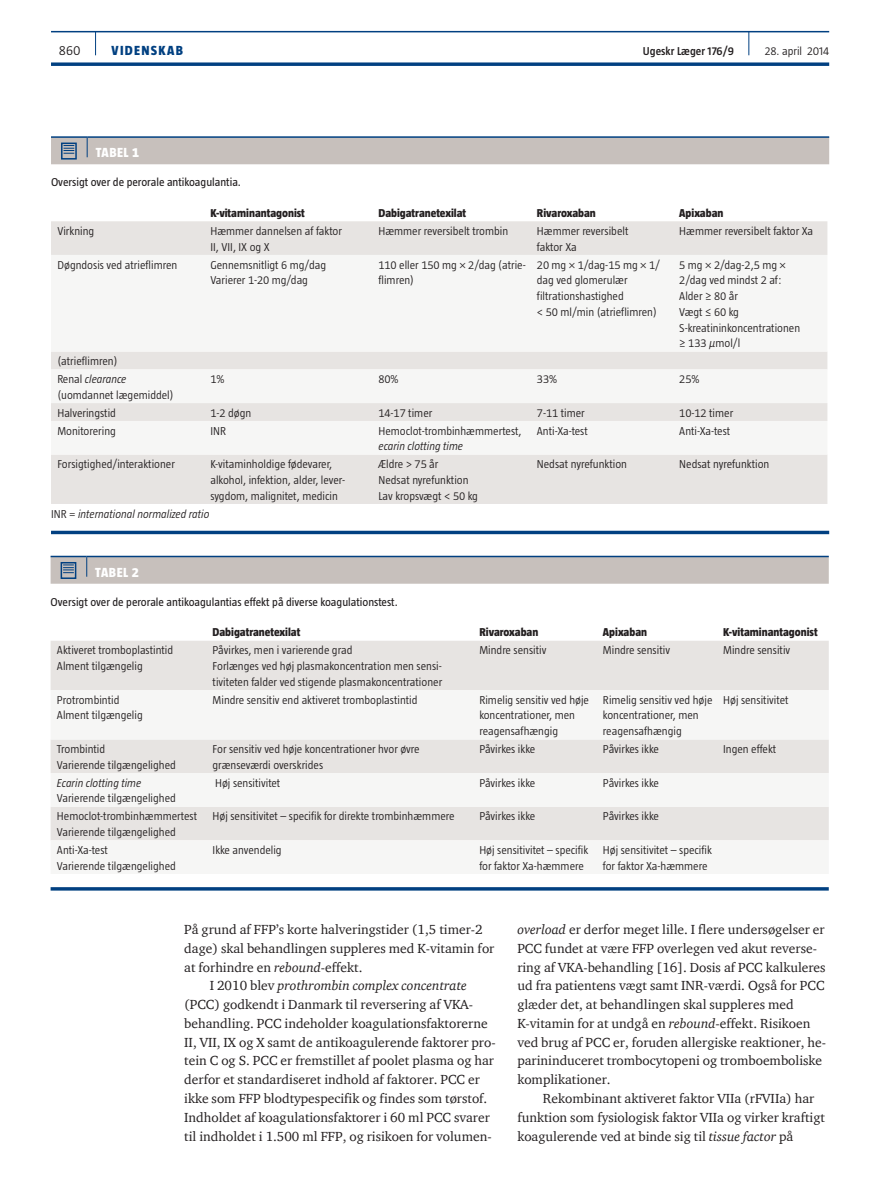
<style>
.page{position:relative;width:893px;height:1191px;background:#fff}
.page>*{position:absolute;margin:0;border:0;box-sizing:border-box;transform-origin:0 0}
.t1{font:13.5px/18.8px "ITC Charter Com";color:#231f20}
.t2{font:italic 13.5px "ITC Charter Com";color:#231f20}
.t3{font:800 13.5px "Taz";letter-spacing:.04em;color:#fff}
.t4{font:800 13.5px "Taz";letter-spacing:.095em;color:#014081}
.t5{font:300 13.5px "Taz";color:#231f20}
.t6{font:300 11.7px/15.8px "Taz";color:#231f20}
.t7{font:800 11.7px "Taz";color:#231f20}
.t8{font:11.7px "Taz";color:#231f20}
.t9{font:italic 300 11.7px "Taz";color:#231f20}
.t10{font:600 11.7px "Taz";color:#231f20}
.s1{font-style:italic}
.s2{font-style:normal}
</style>
<div class="page">
<hr style="left:51px;top:31px;width:778px;height:1px;background:#014081">
<svg style="left:51px;top:62px;width:778px;height:4px;background:#235991"></svg>
<svg style="left:95px;top:32px;width:1px;height:23px"></svg>
<svg style="left:748px;top:32px;width:1px;height:23px"></svg>
<hr style="left:51px;top:136px;width:36px;height:2px;background:#014081">
<hr style="left:87px;top:136px;width:742px;height:2px;background:#014081">
<div style="left:51px;top:137px;width:778px;height:27px;background:#c7c0bc"></div>
<div style="left:51px;top:221px;width:776px;height:283px;background:#e7e4e2"></div>
<svg style="left:51px;top:255px;width:776px;height:199px;fill:#f6f6f5"></svg>
<hr style="left:51px;top:531px;width:778px;height:3px;background:#014081">
<svg style="left:51px;top:556px;width:778px;height:28px;background:#bdb9b9"></svg>
<div style="left:51px;top:641px;width:778px;height:49px;background:#e7e4e2"></div>
<svg style="left:51px;top:739px;width:778px;height:102px;fill:#e7e4e2"></svg>
<hr style="left:51px;top:887px;width:778px;height:3px;background:#014081">
<p class="t5" style="left:59px;top:43px;width:23px">860</p>
<p class="t4" style="left:112px;top:43px;width:73px">VIDENSKAB</p>
<p class="t10" style="left:643px;top:45px;width:92px">Ugeskr Læger 176/9</p>
<p class="t6" style="left:765px;top:43px;width:66px">28. april 2014</p>
<p class="t3" style="left:96px;top:145px;width:45px">TABEL 1</p>
<p class="t8" style="left:51px;top:176px;width:191px">Oversigt over de perorale antikoagulantia.</p>
<p class="t7" style="left:210px;top:206px;width:96px">K-vitaminantagonist</p>
<p class="t7" style="left:378px;top:206px;width:89px">Dabigatranetexilat</p>
<p class="t7" style="left:537px;top:206px;width:60px">Rivaroxaban</p>
<p class="t7" style="left:679px;top:206px;width:46px">Apixaban</p>
<p class="t6" style="left:57px;top:223px;width:38px">Virkning</p>
<p class="t6" style="left:210px;top:223px;width:133px">Hæmmer dannelsen af faktor<br>II, VII, IX og X</p>
<p class="t6" style="left:378px;top:223px;width:131px">Hæmmer reversibelt trombin</p>
<p class="t6" style="left:537px;top:223px;width:93px">Hæmmer reversibelt faktor Xa</p>
<p class="t6" style="left:679px;top:223px;width:135px">Hæmmer reversibelt faktor Xa</p>
<p class="t6" style="left:57px;top:256px;width:121px">Døgndosis ved atrieflimren</p>
<p class="t6" style="left:210px;top:256px;width:117px">Gennemsnitligt 6 mg/dag<br>Varierer 1-20 mg/dag</p>
<p class="t6" style="left:378px;top:256px;width:149px">110 eller 150 mg × 2/dag (atrie&shy;flimren)</p>
<p class="t6" style="left:537px;top:256px;width:125px">20 mg × 1/dag-15 mg × 1/ dag ved glomerulær filtrationshastighed<br>&lt; 50 ml/min (atrieflimren)</p>
<p class="t6" style="left:679px;top:256px;width:122px">5 mg × 2/dag-2,5 mg ×<br>2/dag ved mindst 2 af:<br>Alder ≥ 80 år<br>Vægt ≤ 60 kg<br>S-kreatininkoncentrationen ≥ 133 µmol/l</p>
<p class="t6" style="left:57px;top:352px;width:71px;line-height:17.9px">(atrieflimren)<br>Renal <span class="s1">clearance</span></p>
<p class="t6" style="left:57px;top:387px;width:118px">(uomdannet lægemiddel)</p>
<p class="t6" style="left:210px;top:371px;width:16px">1%</p>
<p class="t6" style="left:378px;top:371px;width:22px">80%</p>
<p class="t6" style="left:537px;top:371px;width:22px">33%</p>
<p class="t6" style="left:679px;top:371px;width:22px">25%</p>
<p class="t6" style="left:57px;top:405px;width:60px">Halveringstid</p>
<p class="t6" style="left:210px;top:405px;width:42px">1-2 døgn</p>
<p class="t6" style="left:378px;top:405px;width:55px">14-17 timer</p>
<p class="t6" style="left:537px;top:405px;width:49px">7-11 timer</p>
<p class="t6" style="left:679px;top:405px;width:55px">10-12 timer</p>
<p class="t6" style="left:57px;top:422px;width:60px">Monitorering</p>
<p class="t6" style="left:210px;top:422px;width:17px">INR</p>
<p class="t6" style="left:378px;top:422px;width:145px">Hemoclot-trombinhæmmertest,</p>
<p class="t9" style="left:378px;top:440px;width:86px">ecarin clotting time</p>
<p class="t6" style="left:537px;top:422px;width:52px">Anti-Xa-test</p>
<p class="t6" style="left:679px;top:422px;width:52px">Anti-Xa-test</p>
<p class="t6" style="left:57px;top:456px;width:119px">Forsigtighed/interaktioner</p>
<p class="t6" style="left:210px;top:456px;width:135px">K-vitaminholdige fødevarer, alkohol, infektion, alder, lever&shy;sygdom, malignitet, medicin</p>
<p class="t6" style="left:378px;top:456px;width:101px">Ældre &gt; 75 år<br>Nedsat nyrefunktion<br>Lav kropsvægt &lt; 50 kg</p>
<p class="t6" style="left:537px;top:456px;width:92px">Nedsat nyrefunktion</p>
<p class="t6" style="left:679px;top:456px;width:92px">Nedsat nyrefunktion</p>
<p class="t9" style="left:51px;top:507px;width:160px"><span class="s2">INR =</span> international normalized ratio</p>
<p class="t3" style="left:95px;top:564px;width:45px">TABEL 2</p>
<p class="t8" style="left:51px;top:595px;width:349px">Oversigt over de perorale antikoagulantias effekt på diverse koagulationstest.</p>
<p class="t7" style="left:213px;top:626px;width:89px">Dabigatranetexilat</p>
<p class="t7" style="left:479px;top:626px;width:60px">Rivaroxaban</p>
<p class="t7" style="left:603px;top:626px;width:46px">Apixaban</p>
<p class="t7" style="left:723px;top:626px;width:96px">K-vitaminantagonist</p>
<p class="t6" style="left:57px;top:642px;width:118px">Aktiveret tromboplastintid<br>Alment tilgængelig</p>
<p class="t6" style="left:213px;top:642px;width:231px">Påvirkes, men i varierende grad<br>Forlænges ved høj plasmakoncentration men sensi&shy;tiviteten falder ved stigende plasmakoncentrationer</p>
<p class="t6" style="left:479px;top:642px;width:69px">Mindre sensitiv</p>
<p class="t6" style="left:603px;top:642px;width:69px">Mindre sensitiv</p>
<p class="t6" style="left:723px;top:642px;width:69px">Mindre sensitiv</p>
<p class="t6" style="left:57px;top:691px;width:87px">Protrombintid<br>Alment tilgængelig</p>
<p class="t6" style="left:213px;top:691px;width:206px">Mindre sensitiv end aktiveret tromboplastintid</p>
<p class="t6" style="left:479px;top:691px;width:111px">Rimelig sensitiv ved høje koncentrationer, men reagensafhængig</p>
<p class="t6" style="left:603px;top:691px;width:111px">Rimelig sensitiv ved høje koncentrationer, men reagensafhængig</p>
<p class="t6" style="left:723px;top:691px;width:67px">Høj sensitivitet</p>
<p class="t6" style="left:57px;top:741px;width:120px">Trombintid<br>Varierende tilgængelighed</p>
<p class="t6" style="left:213px;top:741px;width:209px">For sensitiv ved høje koncentrationer hvor øvre grænseværdi overskrides</p>
<p class="t6" style="left:479px;top:741px;width:57px">Påvirkes ikke</p>
<p class="t6" style="left:603px;top:741px;width:57px">Påvirkes ikke</p>
<p class="t6" style="left:723px;top:741px;width:55px">Ingen effekt</p>
<p class="t9" style="left:57px;top:776px;width:86px">Ecarin clotting time</p>
<p class="t6" style="left:57px;top:790px;width:120px">Varierende tilgængelighed</p>
<p class="t6" style="left:215px;top:774px;width:67px">Høj sensitivitet</p>
<p class="t6" style="left:479px;top:774px;width:57px">Påvirkes ikke</p>
<p class="t6" style="left:603px;top:774px;width:57px">Påvirkes ikke</p>
<p class="t6" style="left:57px;top:808px;width:142px">Hemoclot-trombinhæmmertest<br>Varierende tilgængelighed</p>
<p class="t6" style="left:213px;top:808px;width:243px">Høj sensitivitet – specifik for direkte trombinhæmmere</p>
<p class="t6" style="left:479px;top:808px;width:57px">Påvirkes ikke</p>
<p class="t6" style="left:603px;top:808px;width:57px">Påvirkes ikke</p>
<p class="t6" style="left:57px;top:842px;width:120px">Anti-Xa-test<br>Varierende tilgængelighed</p>
<p class="t6" style="left:213px;top:842px;width:71px">Ikke anvendelig</p>
<p class="t6" style="left:479px;top:842px;width:110px">Høj sensitivitet – specifik for faktor Xa-hæmmere</p>
<p class="t6" style="left:603px;top:842px;width:110px">Høj sensitivitet – specifik for faktor Xa-hæmmere</p>
<p class="t1" style="left:184px;top:920px;width:300px">På grund af FFP’s korte halveringstider (1,5 timer-2</p>
<p class="t1" style="left:184px;top:938px;width:312px">dage) skal behandlingen suppleres med K-vitamin for</p>
<p class="t1" style="left:184px;top:957px;width:180px">at forhindre en <span class="s1">rebound</span>-effekt.</p>
<p class="t2" style="left:210px;top:977px;width:259px"><span class="s2">I 2010 blev</span> prothrombin complex concentrate</p>
<p class="t1" style="left:184px;top:995px;width:290px">(PCC) godkendt i Danmark til reversering af VKA-</p>
<p class="t1" style="left:184px;top:1013px;width:305px">behandling. PCC indeholder koagulationsfaktorerne</p>
<p class="t1" style="left:184px;top:1032px;width:313px">II, VII, IX og X samt de antikoagulerende faktorer pro-</p>
<p class="t1" style="left:184px;top:1051px;width:311px">tein C og S. PCC er fremstillet af poolet plasma og har</p>
<p class="t1" style="left:184px;top:1070px;width:297px">derfor et standardiseret indhold af faktorer. PCC er</p>
<p class="t1" style="left:184px;top:1088px;width:305px">ikke som FFP blodtypespecifik og findes som tørstof.</p>
<p class="t1" style="left:184px;top:1107px;width:307px">Indholdet af koagulationsfaktorer i 60 ml PCC svarer</p>
<p class="t1" style="left:184px;top:1126px;width:309px">til indholdet i 1.500 ml FFP, og risikoen for volumen-</p>
<p class="t1" style="left:517px;top:920px;width:310px"><span class="s1">overload</span> er derfor meget lille. I flere undersøgelser er PCC fundet at være FFP overlegen ved akut reverse&shy;ring af VKA-behandling [16]. Dosis af PCC kalkuleres ud fra patientens vægt samt INR-værdi. Også for PCC glæder det, at behandlingen skal suppleres med K-vitamin for at undgå en <span class="s1">rebound</span>-effekt. Risikoen ved brug af PCC er, foruden allergiske reaktioner, he&shy;parininduceret trombocytopeni og tromboemboliske komplikationer.</p>
<p class="t1" style="left:517px;top:1088px;width:309px;text-indent:26px">Rekombinant aktiveret faktor VIIa (rFVIIa) har funktion som fysiologisk faktor VIIa og virker kraftigt koagulerende ved at binde sig til <span class="s1">tissue factor</span> på</p>
</div>
